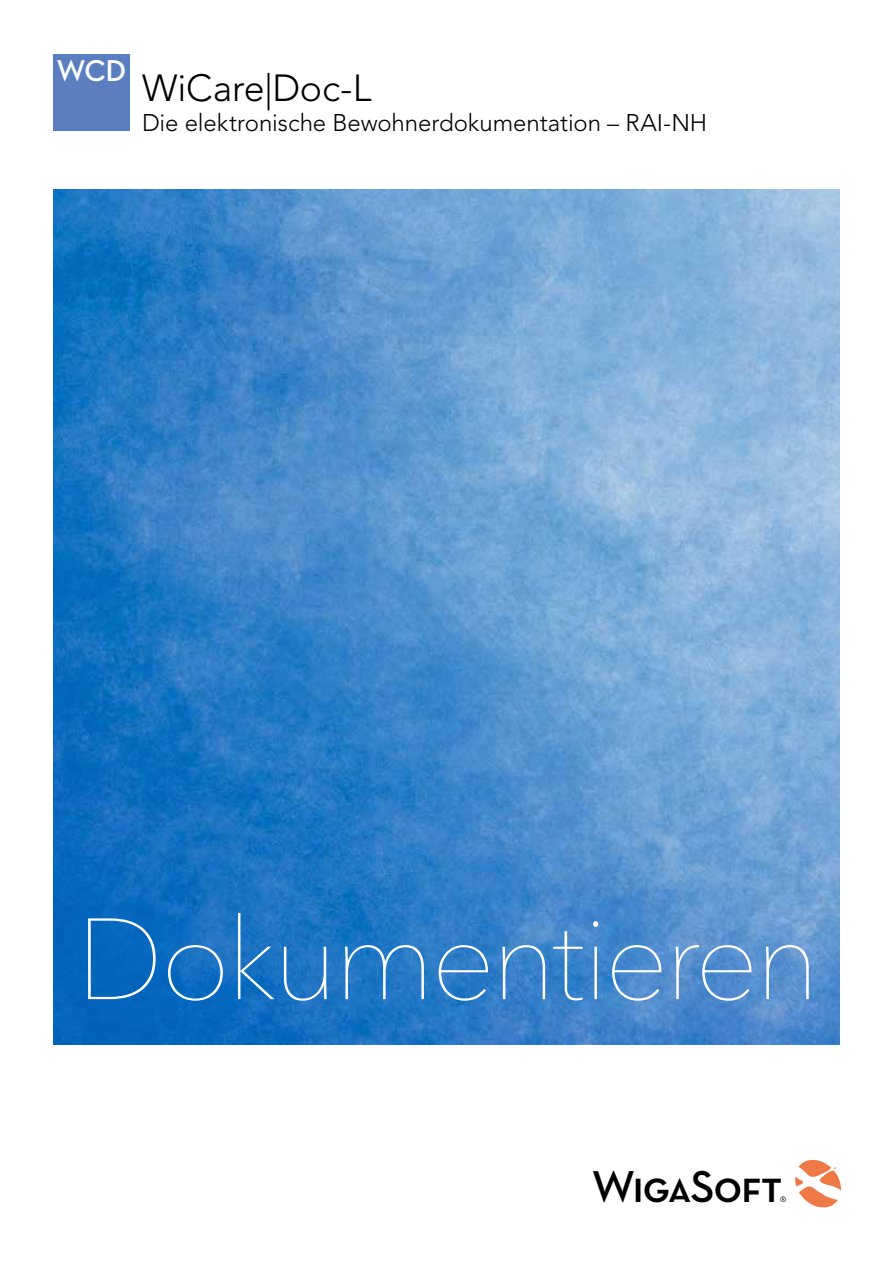
<style>
.page{position:relative;width:893px;height:1263px;background:#fff}
.page>*{position:absolute;margin:0;border:0;box-sizing:border-box;transform-origin:0 0}
.t1{font:200 114px "Avenir Next";letter-spacing:-.035em;color:#fff}
.t2{font:45.45px "Neutra Text Demi SC Alt";letter-spacing:-.03em;color:#000}
.t3{font:300 37.5px "Avenir LT Std";letter-spacing:-.005em;color:#000}
.t4{font:30.6px "Neutra Text Demi SC Alt";color:#fff}
.t5{font:300 24px "Avenir LT Std";letter-spacing:-.005em;color:#000}
.t6{font:300 7.5px "Avenir LT Std";color:#000}
</style>
<div class="page">
<img style="left:53px;top:189px;width:787px;height:855px">
<div style="left:53px;top:54px;width:77px;height:77px;background:#5a7ebf"></div>
<svg style="left:795px;top:1160px;width:46px;height:48px"></svg>
<p class="t4" style="left:56px;top:52px;width:72px">WCD</p>
<h3 class="t3" style="left:142px;top:66px;width:231px">WiCare|Doc-L</h3>
<p class="t5" style="left:142px;top:108px;width:567px">Die elektronische Bewohnerdokumentation – RAI-NH</p>
<h1 class="t1" style="left:76px;top:863px;width:745px">Dokumentieren</h1>
<h2 class="t2" style="left:592px;top:1158px;width:192px">WigaSoft</h2>
<p class="t6" style="left:780px;top:1195px;width:8px">®</p>
</div>
